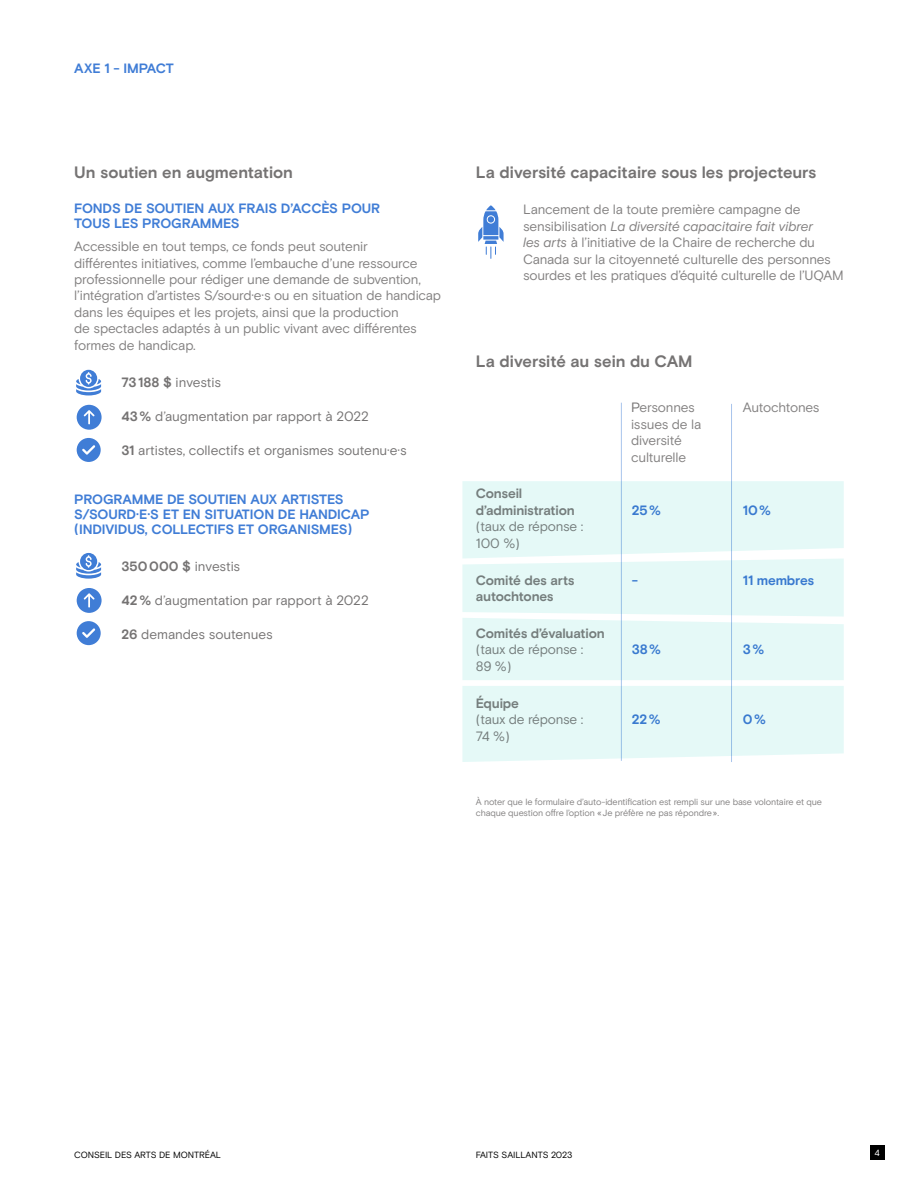
<style>
.page{position:relative;width:918px;height:1188px;background:#fff}
.page>*{position:absolute;margin:0;border:0;box-sizing:border-box;transform-origin:0 0}
.t1{font:700 16.5px "Basis Grotesque Pro";color:#757373}
.t2{font:13.5px/16.5px "Basis Grotesque Pro";letter-spacing:-.015em;color:#838181}
.t3{font:700 13.5px/15px "Basis Grotesque Pro";letter-spacing:-.015em;color:#407dd6}
.t4{font:13.5px "Basis Grotesque Pro";letter-spacing:-.01em;color:#757373}
.t5{font:700 13.5px/16.5px "Basis Grotesque Pro";letter-spacing:-.015em;color:#838181}
.t6{font:9px/10.5px "Basis Grotesque Pro";letter-spacing:-.015em;color:#838181}
.t7{font:9px "Basis Grotesque Pro";letter-spacing:-.01em;color:#000}
.t8{font:9px "Basis Grotesque Pro";color:#fff}
.s1{font-weight:700}
.s2{color:#838181}
.s3{font-style:italic}
.s4{color:#757373}
</style>
<div class="page">
<svg style="left:76px;top:370px;width:25px;height:25px"></svg>
<svg style="left:76px;top:553px;width:25px;height:26px"></svg>
<hr style="left:621px;top:403px;width:1px;height:358px;background:#407dd6">
<hr style="left:731px;top:404px;width:1px;height:358px;background:#407dd6">
<div style="left:462px;top:686px;width:382px;height:76px;background:#e5f9f7"></div>
<svg style="left:462px;top:481px;width:382px;height:199px;background:#e6f9f7"></svg>
<svg style="left:77px;top:438px;width:24px;height:24px"></svg>
<svg style="left:77px;top:405px;width:25px;height:25px"></svg>
<svg style="left:77px;top:621px;width:24px;height:24px"></svg>
<svg style="left:77px;top:588px;width:25px;height:25px"></svg>
<svg style="left:478px;top:205px;width:26px;height:54px"></svg>
<div style="left:870px;top:1145px;width:15px;height:15px;background:#000"></div>
<p class="t3" style="left:74px;top:61px;width:101px">AXE 1 - IMPACT</p>
<p class="t1" style="left:74px;top:162px;width:220px">Un soutien en augmentation</p>
<p class="t3" style="left:74px;top:201px;width:307px">FONDS DE SOUTIEN AUX FRAIS D’ACCÈS POUR<br>TOUS LES PROGRAMMES</p>
<p class="t2" style="left:74px;top:238px;width:368px">Accessible en tout temps, ce fonds peut soutenir<br>différentes initiatives, comme l’embauche d’une ressource professionnelle pour rédiger une demande de subvention, l’intégration d’artistes S/sourd·e·s ou en situation de handicap dans les équipes et les projets, ainsi que la production<br>de spectacles adaptés à un public vivant avec différentes formes de handicap.</p>
<p class="t4" style="left:122px;top:374px;width:101px"><span class="s1">73188 $</span> investis</p>
<p class="t4" style="left:122px;top:408px;width:249px"><span class="s1">43%</span> d<span class="s2">’</span>augmentation par rapport à 2022</p>
<p class="t4" style="left:122px;top:443px;width:287px"><span class="s1">31</span> artistes, collectifs et organismes soutenu·e·s</p>
<p class="t3" style="left:74px;top:492px;width:297px">PROGRAMME DE SOUTIEN AUX ARTISTES<br>S/SOURD·E·S ET EN SITUATION DE HANDICAP (INDIVIDUS, COLLECTIFS ET ORGANISMES)</p>
<p class="t4" style="left:122px;top:558px;width:120px"><span class="s1">350000 $</span> investis</p>
<p class="t4" style="left:122px;top:593px;width:249px"><span class="s1">42%</span> d<span class="s2">’</span>augmentation par rapport à 2022</p>
<p class="t4" style="left:122px;top:627px;width:153px"><span class="s1">26</span> demandes soutenues</p>
<p class="t1" style="left:476px;top:162px;width:342px">La diversité capacitaire sous les projecteurs</p>
<p class="t2" style="left:523px;top:202px;width:322px">Lancement de la toute première campagne de sensibilisation <span class="s3">La diversité capacitaire fait vibrer<br>les arts</span> à l’initiative de la Chaire de recherche du Canada sur la citoyenneté culturelle des personnes sourdes et les pratiques d’équité culturelle de l’UQAM</p>
<p class="t1" style="left:476px;top:352px;width:218px">La diversité au sein du CAM</p>
<p class="t2" style="left:631px;top:400px;width:65px"><span class="s4">P</span>ersonnes</p>
<p class="t2" style="left:743px;top:400px;width:78px">Autochtones</p>
<p class="t2" style="left:631px;top:416px;width:72px">issues de la diversité culturelle</p>
<p class="t5" style="left:476px;top:486px;width:101px">Conseil d’administration</p>
<p class="t3" style="left:632px;top:503px;width:30px">25%</p>
<p class="t3" style="left:743px;top:503px;width:30px">10%</p>
<p class="t2" style="left:476px;top:519px;width:109px">(taux de réponse :<br>100 %)</p>
<p class="t5" style="left:476px;top:572px;width:100px">Comité des arts</p>
<p class="t3" style="left:632px;top:573px;width:8px">-</p>
<p class="t3" style="left:743px;top:573px;width:73px">11 membres</p>
<p class="t5" style="left:476px;top:589px;width:79px">autochtones</p>
<p class="t5" style="left:476px;top:626px;width:131px">Comités d’évaluation</p>
<p class="t2" style="left:476px;top:642px;width:109px">(taux de réponse :</p>
<p class="t3" style="left:632px;top:643px;width:31px">38%</p>
<p class="t3" style="left:743px;top:643px;width:23px">3%</p>
<p class="t2" style="left:476px;top:658px;width:37px">89 %)</p>
<p class="t5" style="left:476px;top:695px;width:45px">Équipe</p>
<p class="t2" style="left:476px;top:712px;width:109px">(taux de réponse :</p>
<p class="t3" style="left:632px;top:713px;width:30px">22%</p>
<p class="t3" style="left:743px;top:713px;width:24px">0%</p>
<p class="t2" style="left:476px;top:728px;width:35px">74 %)</p>
<p class="t6" style="left:476px;top:797px;width:348px">À noter que le formulaire d’auto-identification est rempli sur une base volontaire et que chaque question offre l’option «Je préfère ne pas répondre».</p>
<p class="t7" style="left:74px;top:1149px;width:148px">CONSEIL DES ARTS DE MONTRÉAL</p>
<p class="t7" style="left:476px;top:1149px;width:98px">FAITS SAILLANTS 2023</p>
<p class="t8" style="left:875px;top:1148px;width:7px">4</p>
</div>
